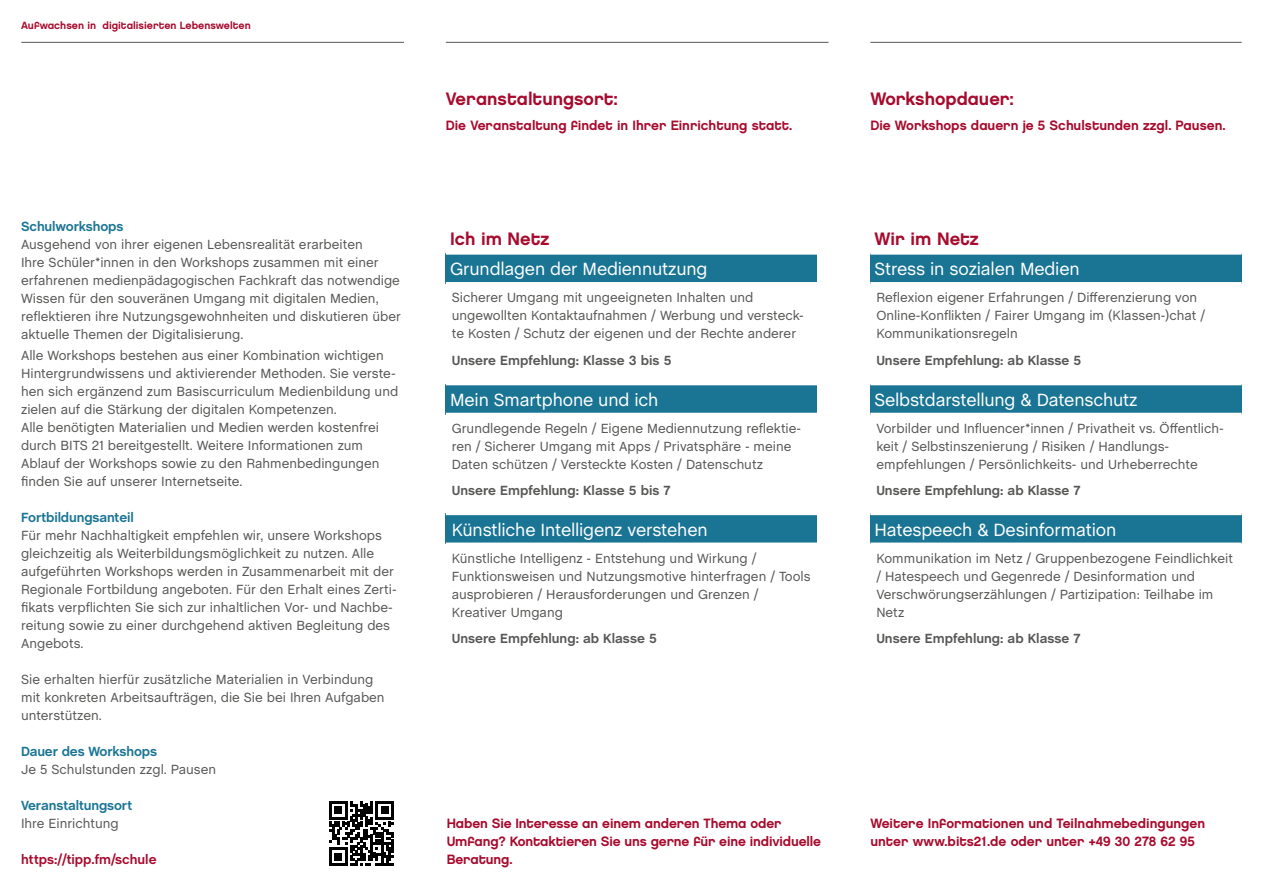
<style>
.page{position:relative;width:1263px;height:893px;background:#fff}
.page>*{position:absolute;margin:0;border:0;box-sizing:border-box;transform-origin:0 0}
.t1{font:18px "Chalet";letter-spacing:-.01em;color:#fff}
.CoA{font:18px "Chalet New York Nineteen Eighty";color:#a70a2d}
.Schmuck_12pt_rot{font:18px "Chalet New York Nineteen Eighty";color:#a70a2d}
.p_Tabelle{font:13.5px/18px "Chalet";color:#575756}
.Schmuck_9pt_rot{font:13.5px/18px "Chalet New York Nineteen Eighty";letter-spacing:-.01em;color:#a70a2d}
.p_Tabelle-2{font:700 13.5px "Chalet";color:#575756}
.CoA-2{font:13.5px "Chalet New York Nineteen Eighty";color:#a70a2d}
.t2{font:700 13.5px "Chalet";letter-spacing:-.01em;color:#1a7494}
.t3{font:700 13.5px "Chalet";color:#a70a2d}
.Pagina{font:10.5px "Chalet New York Nineteen Eighty";color:#a70a2d}
</style>
<div class="page">
<hr style="left:446px;top:42px;width:382px;height:1px;background:#575756">
<hr style="left:21px;top:42px;width:383px;height:1px;background:#575756">
<hr style="left:870px;top:42px;width:372px;height:1px;background:#575756">
<svg style="left:329px;top:801px;width:65px;height:65px"></svg>
<div style="left:446px;top:514px;width:371px;height:30px;background:#1a7494"></div>
<hr style="left:446px;top:512px;width:371px;height:3px;background:#fff">
<hr style="left:446px;top:543px;width:371px;height:3px;background:#fff">
<div style="left:446px;top:384px;width:371px;height:30px;background:#1a7494"></div>
<hr style="left:446px;top:382px;width:371px;height:3px;background:#fff">
<hr style="left:446px;top:413px;width:371px;height:3px;background:#fff">
<div style="left:446px;top:253px;width:371px;height:31px;background:#1a7494"></div>
<hr style="left:446px;top:252px;width:371px;height:3px;background:#fff">
<hr style="left:446px;top:282px;width:371px;height:3px;background:#fff">
<div style="left:870px;top:253px;width:372px;height:31px;background:#1a7494"></div>
<hr style="left:870px;top:252px;width:372px;height:3px;background:#fff">
<hr style="left:870px;top:282px;width:372px;height:3px;background:#fff">
<div style="left:870px;top:384px;width:372px;height:30px;background:#1a7494"></div>
<hr style="left:870px;top:382px;width:372px;height:3px;background:#fff">
<hr style="left:870px;top:413px;width:372px;height:3px;background:#fff">
<div style="left:870px;top:514px;width:372px;height:30px;background:#1a7494"></div>
<hr style="left:870px;top:512px;width:372px;height:3px;background:#fff">
<hr style="left:870px;top:543px;width:372px;height:3px;background:#fff">
<p class="Pagina" style="left:21px;top:19px;width:231px">Aufwachsen in digitalisierten Lebenswelten</p>
<h3 class="t2" style="left:21px;top:219px;width:104px">Schulworkshops</h3>
<h3 class="p_Tabelle" style="left:21px;top:236px;width:381px">Ausgehend von ihrer eigenen Lebensrealität erarbeiten<br>Ihre Schüler*innen in den Workshops zusammen mit einer erfahrenen medienpädagogischen Fachkraft das notwendige Wissen für den souveränen Umgang mit digitalen Medien, reflektieren ihre Nutzungsgewohnheiten und diskutieren über aktuelle Themen der Digitalisierung.</h3>
<p class="p_Tabelle" style="left:21px;top:347px;width:379px">Alle Workshops bestehen aus einer Kombination wichtigen Hintergrundwissens und aktivierender Methoden. Sie verste&shy;hen sich ergänzend zum Basiscurriculum Medienbildung und zielen auf die Stärkung der digitalen Kompetenzen.</p>
<p class="p_Tabelle" style="left:21px;top:419px;width:360px">Alle benötigten Materialien und Medien werden kostenfrei durch BITS 21 bereitgestellt. Weitere Informationen zum Ablauf der Workshops sowie zu den Rahmenbedingungen finden Sie auf unserer Internetseite.</p>
<h3 class="t2" style="left:21px;top:509px;width:114px">Fortbildungsanteil</h3>
<p class="p_Tabelle" style="left:21px;top:527px;width:377px">Für mehr Nachhaltigkeit empfehlen wir, unsere Workshops gleichzeitig als Weiterbildungsmöglichkeit zu nutzen. Alle aufgeführten Workshops werden in Zusammenarbeit mit der Regionale Fortbildung angeboten. Für den Erhalt eines Zerti&shy;fikats verpflichten Sie sich zur inhaltlichen Vor- und Nachbe&shy;reitung sowie zu einer durchgehend aktiven Begleitung des Angebots.</p>
<p class="p_Tabelle" style="left:21px;top:671px;width:365px">Sie erhalten hierfür zusätzliche Materialien in Verbindung mit konkreten Arbeitsaufträgen, die Sie bei Ihren Aufgaben unterstützen.</p>
<h3 class="t2" style="left:21px;top:743px;width:138px">Dauer des Workshops</h3>
<p class="p_Tabelle" style="left:21px;top:761px;width:197px">Je 5 Schulstunden zzgl. Pausen</p>
<h3 class="t2" style="left:21px;top:797px;width:112px">Veranstaltungsort</h3>
<p class="p_Tabelle" style="left:21px;top:815px;width:99px">Ihre Einrichtung</p>
<p class="CoA" style="left:446px;top:87px;width:174px">Veranstaltungsort:</p>
<p class="CoA-2" style="left:446px;top:116px;width:348px">Die Veranstaltung findet in Ihrer Einrichtung statt.</p>
<p class="Schmuck_12pt_rot" style="left:450px;top:227px;width:101px">Ich im Netz</p>
<h2 class="t1" style="left:450px;top:258px;width:259px">Grundlagen der Mediennutzung</h2>
<p class="p_Tabelle" style="left:452px;top:289px;width:353px">Sicherer Umgang mit ungeeigneten Inhalten und ungewollten Kontaktaufnahmen / Werbung und versteck&shy;te Kosten / Schutz der eigenen und der Rechte anderer</p>
<p class="p_Tabelle-2" style="left:452px;top:352px;width:221px">Unsere Empfehlung: Klasse 3 bis 5</p>
<h2 class="t1" style="left:450px;top:389px;width:210px">Mein Smartphone und ich</h2>
<p class="p_Tabelle" style="left:452px;top:419px;width:351px">Grundlegende Regeln / Eigene Mediennutzung reflektie&shy;ren / Sicherer Umgang mit Apps / Privatsphäre - meine<br>Daten schützen / Versteckte Kosten / Datenschutz</p>
<p class="p_Tabelle-2" style="left:452px;top:483px;width:221px">Unsere Empfehlung: Klasse 5 bis 7</p>
<h2 class="t1" style="left:452px;top:519px;width:257px">Künstliche Intelligenz verstehen</h2>
<p class="p_Tabelle" style="left:452px;top:549px;width:360px">Künstliche Intelligenz - Entstehung und Wirkung / Funktionsweisen und Nutzungsmotive hinterfragen / Tools ausprobieren / Herausforderungen und Grenzen / Kreativer Umgang</p>
<p class="p_Tabelle-2" style="left:452px;top:630px;width:207px">Unsere Empfehlung: ab Klasse 5</p>
<p class="Schmuck_9pt_rot" style="left:447px;top:814px;width:376px">Haben Sie Interesse an einem anderen Thema oder<br>Umfang? Kontaktieren Sie uns gerne für eine individuelle</p>
<p class="t3" style="left:21px;top:851px;width:137px">https://tipp.fm/schule</p>
<p class="Schmuck_9pt_rot" style="left:447px;top:850px;width:67px">Beratung.</p>
<p class="CoA" style="left:870px;top:87px;width:145px">Workshopdauer:</p>
<p class="CoA-2" style="left:870px;top:116px;width:357px">Die Workshops dauern je 5 Schulstunden zzgl. Pausen.</p>
<p class="Schmuck_12pt_rot" style="left:874px;top:227px;width:106px">Wir im Netz</p>
<h2 class="t1" style="left:874px;top:258px;width:207px">Stress in sozialen Medien</h2>
<p class="p_Tabelle" style="left:876px;top:289px;width:322px">Reflexion eigener Erfahrungen / Differenzierung von</p>
<p class="p_Tabelle" style="left:876px;top:307px;width:330px">Online-Konflikten / Fairer Umgang im (Klassen-)chat /</p>
<p class="p_Tabelle" style="left:876px;top:325px;width:143px">Kommunikationsregeln</p>
<p class="p_Tabelle-2" style="left:876px;top:352px;width:207px">Unsere Empfehlung: ab Klasse 5</p>
<h2 class="t1" style="left:874px;top:389px;width:265px">Selbstdarstellung &amp; Datenschutz</h2>
<p class="p_Tabelle" style="left:876px;top:419px;width:349px">Vorbilder und Influencer*innen / Privatheit vs. Öffentlich&shy;keit / Selbstinszenierung / Risiken / Handlungs-</p>
<p class="p_Tabelle" style="left:876px;top:455px;width:323px">empfehlungen / Persönlichkeits- und Urheberrechte</p>
<p class="p_Tabelle-2" style="left:876px;top:483px;width:206px">Unsere Empfehlung: ab Klasse 7</p>
<h2 class="t1" style="left:874px;top:519px;width:243px">Hatespeech &amp; Desinformation</h2>
<p class="p_Tabelle" style="left:876px;top:549px;width:358px">Kommunikation im Netz / Gruppenbezogene Feindlichkeit</p>
<p class="p_Tabelle" style="left:876px;top:567px;width:320px">/ Hatespeech und Gegenrede / Desinformation und</p>
<p class="p_Tabelle" style="left:876px;top:585px;width:339px">Verschwörungserzählungen / Partizipation: Teilhabe im</p>
<p class="p_Tabelle" style="left:876px;top:603px;width:29px">Netz</p>
<p class="p_Tabelle-2" style="left:876px;top:630px;width:206px">Unsere Empfehlung: ab Klasse 7</p>
<p class="Schmuck_9pt_rot" style="left:870px;top:814px;width:336px">Weitere Informationen und Teilnahmebedingungen unter www.bits21.de oder unter +49 30 278 62 95</p>
</div>
